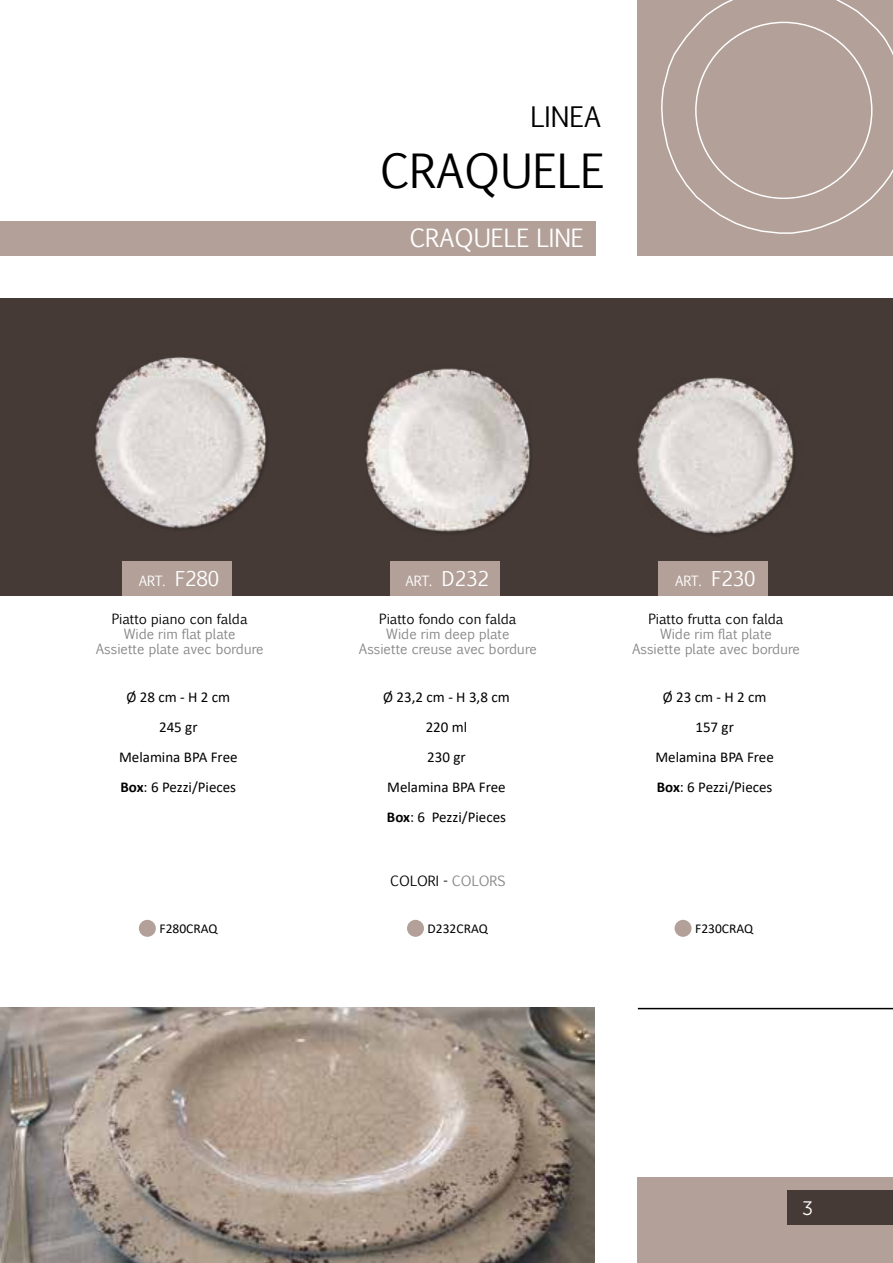
<style>
.page{position:relative;width:893px;height:1263px;background:#fff}
.page>*{position:absolute;margin:0;border:0;box-sizing:border-box;transform-origin:0 0}
.t1{font:45px "Euphemia CAS";color:#000}
.t2{font:27px "Euphemia CAS";color:#000}
.t3{font:24px "Euphemia CAS";color:#fff}
.t4{font:19.5px "Museo Sans 300";color:#fff}
.t5{font:15px/30px "Calibri";color:#000;text-align:center}
.t6{font:13.5px/15px "Euphemia CAS";color:#878787;text-align:center}
.t7{font:13.5px "Euphemia CAS";color:#000}
.t8{font:13.5px "Euphemia CAS";letter-spacing:-.02em;color:#fff}
.t9{font:13.5px "Calibri";color:#000}
.s1{font-size:19.5px}
.s2{font-weight:700}
.s3{color:#878787}
</style>
<div class="page">
<div style="left:0;top:298px;width:893px;height:297px;background:#453a36"></div>
<img style="left:0;top:1008px;width:594px;height:255px">
<div style="left:122px;top:561px;width:110px;height:34px;background:#b3a199"></div>
<div style="left:390px;top:561px;width:110px;height:34px;background:#b3a199"></div>
<div style="left:658px;top:561px;width:110px;height:34px;background:#b3a199"></div>
<div style="left:139px;top:920px;width:17px;height:17px;background:#b3a199;border-radius:50%"></div>
<div style="left:407px;top:920px;width:17px;height:17px;background:#b3a199;border-radius:50%"></div>
<div style="left:674px;top:920px;width:17px;height:17px;background:#b3a199;border-radius:50%"></div>
<img style="left:95px;top:357px;width:172px;height:172px">
<img style="left:637px;top:377px;width:158px;height:157px">
<img style="left:365px;top:368px;width:166px;height:164px">
<div style="left:0;top:221px;width:595px;height:34px;background:#b3a199"></div>
<div style="left:638px;top:0;width:255px;height:255px;background:#b3a199"></div>
<svg style="left:661px;top:0;width:232px;height:234px"></svg>
<hr style="left:638px;top:1008px;width:255px;height:1px;background:#000">
<div style="left:638px;top:1178px;width:255px;height:85px;background:#b3a199"></div>
<div style="left:788px;top:1191px;width:105px;height:34px;background:#453a36"></div>
<h2 class="t2" style="left:531px;top:97px;width:72px">LINEA</h2>
<h1 class="t1" style="left:380px;top:139px;width:226px">CRAQUELE</h1>
<h3 class="t3" style="left:409px;top:221px;width:176px">CRAQUELE LINE</h3>
<p class="t8" style="left:139px;top:571px;width:82px">ART. <span class="s1">F280</span></p>
<p class="t8" style="left:405px;top:571px;width:85px">ART. <span class="s1">D232</span></p>
<p class="t8" style="left:675px;top:571px;width:82px">ART. <span class="s1">F230</span></p>
<p class="t7" style="left:112px;top:609px;width:137px">Piatto piano con falda</p>
<p class="t6" style="left:96px;top:627px;width:169px">Wide rim flat plate<br>Assiette plate avec bordure</p>
<p class="t7" style="left:379px;top:609px;width:139px">Piatto fondo con falda</p>
<p class="t6" style="left:359px;top:627px;width:179px">Wide rim deep plate<br>Assiette creuse avec bordure</p>
<p class="t7" style="left:648px;top:609px;width:137px">Piatto frutta con falda</p>
<p class="t6" style="left:632px;top:627px;width:169px">Wide rim flat plate<br>Assiette plate avec bordure</p>
<p class="t5" style="left:119px;top:682px;width:120px">Ø 28 cm - H 2 cm<br>245 gr<br>Melamina BPA Free<br><span class="s2">Box</span>: 6 Pezzi/Pieces</p>
<p class="t5" style="left:383px;top:682px;width:128px">Ø 23,2 cm - H 3,8 cm<br>220 ml<br>230 gr<br>Melamina BPA Free<br><span class="s2">Box</span>: 6 Pezzi/Pieces</p>
<p class="t5" style="left:655px;top:682px;width:120px">Ø 23 cm - H 2 cm<br>157 gr<br>Melamina BPA Free<br><span class="s2">Box</span>: 6 Pezzi/Pieces</p>
<p class="t7" style="left:390px;top:871px;width:117px">COLORI - <span class="s3">COLORS</span></p>
<p class="t9" style="left:159px;top:919px;width:60px">F280CRAQ</p>
<p class="t9" style="left:428px;top:919px;width:62px">D232CRAQ</p>
<p class="t9" style="left:695px;top:919px;width:60px">F230CRAQ</p>
<h3 class="t4" style="left:802px;top:1198px;width:12px">3</h3>
</div>
